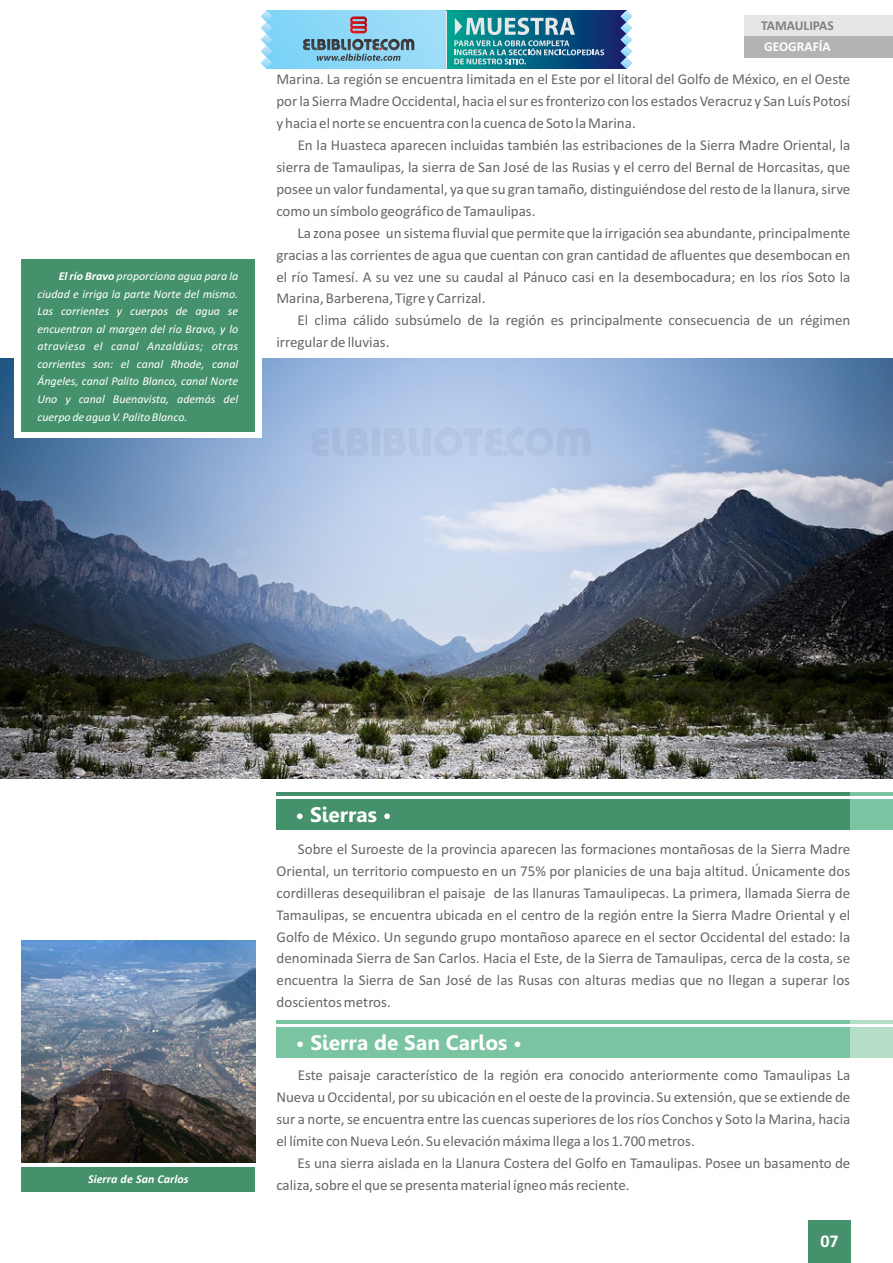
<style>
.page{position:relative;width:893px;height:1263px;background:#fff}
.page>*{position:absolute;margin:0;border:0;box-sizing:border-box;transform-origin:0 0}
.t1{font:700 21px "Gisha";color:#fff}
.t2{font:700 18px "Calibri";color:#fff}
.t3{font:15px/21.9px "Calibri";color:#666;text-align:justify}
.t4{font:700 13.5px "Calibri";color:#808080}
.t5{font:700 13.5px "Calibri";color:#fff}
.t6{font:italic 12px/17.5px "Calibri";color:#fff;text-align:justify}
.t7{font:italic 700 12px "Calibri";color:#fff}
.s1{font-weight:700}
</style>
<div class="page">
<img style="left:0;top:359px;width:893px;height:419px">
<div style="left:15px;top:253px;width:247px;height:185px;background:#fff"></div>
<div style="left:21px;top:259px;width:234px;height:173px;background:#45916b"></div>
<div style="left:276px;top:799px;width:574px;height:31px;background:#45916b"></div>
<hr style="left:276px;top:792px;width:574px;height:4px;background:#45916b">
<div style="left:850px;top:799px;width:43px;height:31px;background:#7ac4a1"></div>
<hr style="left:850px;top:792px;width:43px;height:4px;background:#7ac4a1">
<div style="left:808px;top:1220px;width:42px;height:43px;background:#45916b"></div>
<div style="left:744px;top:15px;width:149px;height:21px;background:#e6e6e6"></div>
<div style="left:744px;top:36px;width:149px;height:22px;background:#b3b3b3"></div>
<img style="left:21px;top:941px;width:234px;height:221px">
<div style="left:21px;top:1167px;width:234px;height:24px;background:#45916b"></div>
<div style="left:276px;top:1027px;width:574px;height:31px;background:#7ac4a1"></div>
<hr style="left:276px;top:1020px;width:574px;height:3px;background:#7ac4a1">
<div style="left:850px;top:1027px;width:43px;height:31px;background:#b5dec7"></div>
<hr style="left:850px;top:1020px;width:43px;height:3px;background:#b5dec7">
<svg style="left:272px;top:10px;width:174px;height:59px;background:#8fd8f7"></svg>
<svg style="left:308px;top:428px;width:64px;height:28px;background:#a9bfe0"></svg>
<div style="left:372px;top:428px;width:8px;height:28px;background:#aec1e0"></div>
<svg style="left:384px;top:428px;width:36px;height:28px"></svg>
<div style="left:423px;top:428px;width:8px;height:28px;background:#b4c6e3"></div>
<svg style="left:434px;top:428px;width:157px;height:28px;background:#b3c6e5"></svg>
<svg style="left:446px;top:10px;width:175px;height:59px;background:#095c7f"></svg>
<svg style="left:261px;top:10px;width:11px;height:59px"></svg>
<svg style="left:621px;top:10px;width:11px;height:59px"></svg>
<svg style="left:350px;top:16px;width:17px;height:17px"></svg>
<svg style="left:302px;top:39px;width:112px;height:22px;background:#6d98ac"></svg>
<svg style="left:454px;top:18px;width:150px;height:46px;background:#42889e"></svg>
<hr style="left:446px;top:11px;width:1px;height:58px;background:#e6e7e9">
<p class="t6" style="left:37px;top:268px;width:202px;text-indent:21px"><span class="s1">El río Bravo</span> proporciona agua para la ciudad e irriga la parte Norte del mismo.<br>Las corrientes y cuerpos de agua se encuentran al margen del río Bravo, y lo atraviesa el canal Anzaldúas; otras corrientes son: el canal Rhode, canal Ángeles, canal Palito Blanco, canal Norte Uno y canal Buenavista, además del cuerpo de agua V. Palito Blanco.</p>
<p class="t4" style="left:761px;top:20px;width:74px">TAMAULIPAS</p>
<p class="t5" style="left:764px;top:41px;width:68px">GEOGRAFÍA</p>
<p class="t3" style="left:276px;top:69px;width:575px">Marina. La región se encuentra limitada en el Este por el litoral del Golfo de México, en el Oeste por la Sierra Madre Occidental, hacia el sur es fronterizo con los estados Veracruz y San Luís Potosí y hacia el norte se encuentra con la cuenca de Soto la Marina.</p>
<p class="t3" style="left:276px;top:135px;width:575px;text-indent:21px">En la Huasteca aparecen incluidas también las estribaciones de la Sierra Madre Oriental, la sierra de Tamaulipas, la sierra de San José de las Rusias y el cerro del Bernal de Horcasitas, que posee un valor fundamental, ya que su gran tamaño, distinguiéndose del resto de la llanura, sirve como un símbolo geográfico de Tamaulipas.</p>
<p class="t3" style="left:276px;top:223px;width:575px;text-indent:21px">La zona posee un sistema fluvial que permite que la irrigación sea abundante, principalmente gracias a las corrientes de agua que cuentan con gran cantidad de afluentes que desembocan en el río Tamesí. A su vez une su caudal al Pánuco casi en la desembocadura; en los ríos Soto la Marina, Barberena, Tigre y Carrizal.</p>
<p class="t3" style="left:276px;top:311px;width:575px;text-indent:21px">El clima cálido subsúmelo de la región es principalmente consecuencia de un régimen irregular de lluvias.</p>
<p class="t7" style="left:88px;top:1174px;width:102px">Sierra de San Carlos</p>
<h1 class="t1" style="left:295px;top:806px;width:98px">• Sierras •</h1>
<p class="t3" style="left:277px;top:839px;width:575px;text-indent:21px">Sobre el Suroeste de la provincia aparecen las formaciones montañosas de la Sierra Madre Oriental, un territorio compuesto en un 75% por planicies de una baja altitud. Únicamente dos cordilleras desequilibran el paisaje de las llanuras Tamaulipecas. La primera, llamada Sierra de Tamaulipas, se encuentra ubicada en el centro de la región entre la Sierra Madre Oriental y el Golfo de México. Un segundo grupo montañoso aparece en el sector Occidental del estado: la denominada Sierra de San Carlos. Hacia el Este, de la Sierra de Tamaulipas, cerca de la costa, se encuentra la Sierra de San José de las Rusas con alturas medias que no llegan a superar los doscientos metros.</p>
<h1 class="t1" style="left:296px;top:1034px;width:228px">• Sierra de San Carlos •</h1>
<p class="t3" style="left:276px;top:1065px;width:575px;text-indent:21px">Este paisaje característico de la región era conocido anteriormente como Tamaulipas La Nueva u Occidental, por su ubicación en el oeste de la provincia. Su extensión, que se extiende de sur a norte, se encuentra entre las cuencas superiores de los ríos Conchos y Soto la Marina, hacia el límite con Nueva León. Su elevación máxima llega a los 1.700 metros.</p>
<p class="t3" style="left:276px;top:1153px;width:575px;text-indent:21px">Es una sierra aislada en la Llanura Costera del Golfo en Tamaulipas. Posee un basamento de caliza, sobre el que se presenta material ígneo más reciente.</p>
<p class="t2" style="left:820px;top:1234px;width:20px">07</p>
</div>
